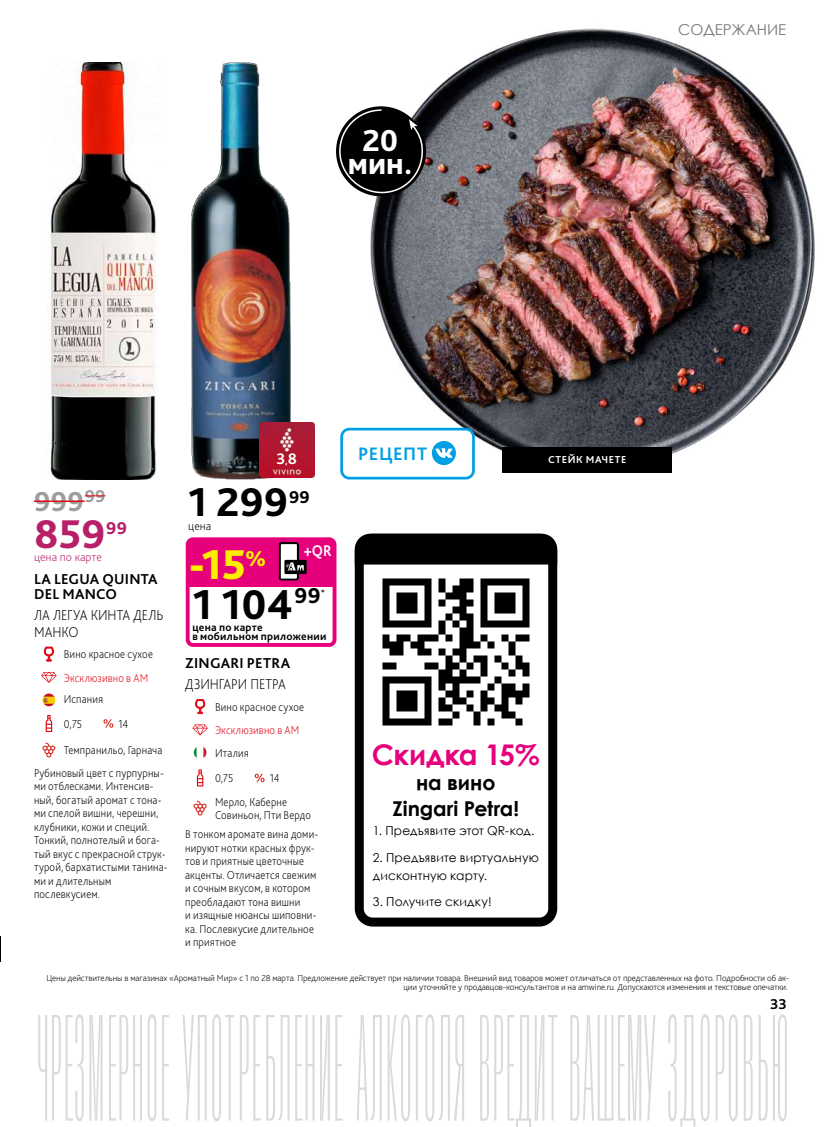
<style>
.page{position:relative;width:838px;height:1127px;background:#fff}
.page>*{position:absolute;margin:0;border:0;box-sizing:border-box;transform-origin:0 0}
.t1{font:800 43.5px "Bliss Pro";color:#000}
.t2{font:800 43.5px "Bliss Pro";color:#ffed00}
.t3{font:800 42px "Bliss Pro";color:#000}
.t4{font:800 42px "Bliss Pro";color:#b72068}
.t5{font:800 31.8px/22.6px "Bliss Pro";color:#fff;text-align:center}
.t6{font:800 28.8px "Bliss Pro";color:#9d9d9c}
.t7{font:700 28.5px "Century Gothic";letter-spacing:-.015em;color:#e6007c}
.t8{font:700 20.4px/26px "Century Gothic";color:#000;text-align:center}
.t9{font:700 18.9px "Bliss Pro";letter-spacing:.025em;color:#009fe3}
.t10{font:800 18px "Bliss Pro";color:#b72068}
.t11{font:800 18px "Bliss Pro";color:#000}
.t12{font:700 16.2px "Bliss Pro";color:#fff;scale:.9 1}
.t13{font:700 16.05px "Bliss Pro";color:#fff}
.t14{font:700 15px/15px "Bliss Pro";letter-spacing:.015em;color:#000}
.t15{font:200 15px/16.5px "Bliss Pro";letter-spacing:-.005em;color:#000;scale:.9 1}
.t16{font:15px "Century Gothic";color:#76797b}
.t17{font:12.15px/17.9px "Century Gothic";letter-spacing:.015em;color:#000}
.t18{font:12.15px "Century Gothic";letter-spacing:-.005em;color:#000}
.t19{font:200 12px/13.5px "Bliss Pro";letter-spacing:.015em;color:#000;scale:.9 1}
.t20{font:200 12px "Bliss Pro";letter-spacing:.015em;color:#e30613;scale:.9 1}
.t21{font:200 12px "Bliss Pro";color:#b72068}
.t22{font:200 12px "Bliss Pro";letter-spacing:.015em;color:#000}
.t23{font:700 11.25px/9.1px "Bliss Pro";letter-spacing:.025em;color:#000}
.t24{font:700 10.5px "Bliss Pro";letter-spacing:.065em;color:#fff}
.t25{font:200 9px/9px "Bliss Pro";letter-spacing:-.01em;color:#000;text-align:right}
.t26{font:800 7.5px "Bliss Pro";color:#000}
.s1{font-size:10.05px}
</style>
<div class="page">
<img style="left:48px;top:62px;width:109px;height:417px">
<hr style="left:34px;top:500px;width:51px;height:2px;background:#e30613">
<svg style="left:85px;top:495px;width:20px;height:1px"></svg>
<svg style="left:44px;top:647px;width:10px;height:14px"></svg>
<svg style="left:41px;top:672px;width:16px;height:11px"></svg>
<svg style="left:43px;top:693px;width:12px;height:13px"></svg>
<svg style="left:46px;top:715px;width:6px;height:17px"></svg>
<svg style="left:103px;top:719px;width:10px;height:9px"></svg>
<svg style="left:42px;top:742px;width:13px;height:15px"></svg>
<img style="left:352px;top:28px;width:463px;height:452px">
<img style="left:191px;top:62px;width:100px;height:417px">
<svg style="left:195px;top:699px;width:10px;height:15px"></svg>
<svg style="left:192px;top:724px;width:16px;height:11px"></svg>
<svg style="left:194px;top:747px;width:12px;height:11px"></svg>
<svg style="left:197px;top:769px;width:6px;height:17px"></svg>
<svg style="left:255px;top:774px;width:9px;height:8px"></svg>
<svg style="left:194px;top:800px;width:13px;height:15px"></svg>
<div style="left:355px;top:534px;width:202px;height:392px;border:9px solid #000;border-radius:14px"></div>
<div style="left:355px;top:534px;width:202px;height:30px;background:#000"></div>
<img style="left:382px;top:578px;width:148px;height:148px">
<svg style="left:0;top:936px;width:1px;height:26px"></svg>
<div style="left:502px;top:446px;width:170px;height:26px;background:#000"></div>
<div style="left:342px;top:429px;width:131px;height:49px;background:#fff;border-radius:8px"></div>
<div style="left:340px;top:428px;width:135px;height:51px;border:3px solid #009fe3;border-radius:8px"></div>
<svg style="left:432px;top:441px;width:24px;height:24px"></svg>
<svg style="left:336px;top:106px;width:90px;height:90px"></svg>
<svg style="left:338px;top:109px;width:86px;height:85px;background:#282828"></svg>
<img style="left:259px;top:422px;width:55px;height:56px">
<svg style="left:38px;top:1014px;width:65px;height:107px"></svg>
<svg style="left:109px;top:1014px;width:47px;height:107px"></svg>
<svg style="left:162px;top:1015px;width:7px;height:105px"></svg>
<svg style="left:182px;top:1014px;width:52px;height:107px"></svg>
<svg style="left:240px;top:1015px;width:49px;height:105px"></svg>
<svg style="left:295px;top:1015px;width:19px;height:105px"></svg>
<svg style="left:320px;top:1015px;width:22px;height:105px"></svg>
<svg style="left:357px;top:1014px;width:53px;height:107px"></svg>
<svg style="left:416px;top:1014px;width:48px;height:107px"></svg>
<svg style="left:744px;top:1015px;width:8px;height:105px"></svg>
<svg style="left:480px;top:1015px;width:77px;height:112px"></svg>
<svg style="left:570px;top:1015px;width:85px;height:105px"></svg>
<svg style="left:668px;top:1014px;width:41px;height:113px"></svg>
<svg style="left:715px;top:1014px;width:22px;height:107px"></svg>
<svg style="left:758px;top:1015px;width:9px;height:105px"></svg>
<svg style="left:773px;top:1014px;width:14px;height:107px"></svg>
<div style="left:186px;top:537px;width:150px;height:110px;border:4px solid #e6007c;border-radius:5px"></div>
<div style="left:187px;top:541px;width:146px;height:46px;background:#e6007c"></div>
<div style="left:284px;top:560px;width:23px;height:14px;background:#000"></div>
<svg style="left:278px;top:542px;width:26px;height:39px"></svg>
<h3 class="t5" style="left:348px;top:129px;width:66px">20 мин.</h3>
<p class="t16" style="left:678px;top:19px;width:109px">СОДЕРЖАНИЕ</p>
<h3 class="t6" style="left:34px;top:483px;width:73px">999<sup>99</sup></h3>
<h2 class="t4" style="left:34px;top:507px;width:73px">859</h2>
<h3 class="t10" style="left:106px;top:517px;width:22px">99</h3>
<p class="t21" style="left:34px;top:550px;width:69px">цена по карте</p>
<p class="t14" style="left:34px;top:571px;width:125px">LA LEGUA QUINTA<br>DEL MANCO</p>
<p class="t15" style="left:34px;top:606px;width:145px">ЛА ЛЕГУА КИНТА ДЕЛЬ<br>МАНКО</p>
<p class="t19" style="left:64px;top:647px;width:101px">Вино красное сухое</p>
<p class="t20" style="left:64px;top:670px;width:95px">Эксклюзивно в АМ</p>
<p class="t19" style="left:64px;top:686px;width:45px;line-height:24.6px">Испания<br>0,75</p>
<p class="t19" style="left:119px;top:717px;width:12px">14</p>
<p class="t19" style="left:34px;top:739px;width:146px;line-height:22.4px;text-align:right">Темпранильо, Гарнача<br>Рубиновый цвет с пурпурны-</p>
<p class="t19" style="left:34px;top:779px;width:150px">ми отблесками. Интенсив&shy;ный, богатый аромат с тона&shy;ми спелой вишни, черешни, клубники, кожи и специй.<br>Тонкий, полнотелый и бога&shy;тый вкус с прекрасной струк&shy;турой, бархатистыми танина&shy;ми и длительным послевкусием.</p>
<h3 class="t13" style="left:276px;top:448px;width:22px">3<span class="s1">,</span>8</h3>
<h2 class="t3" style="left:188px;top:476px;width:101px">1 299</h2>
<h3 class="t11" style="left:289px;top:485px;width:22px">99</h3>
<p class="t22" style="left:188px;top:518px;width:25px">цена</p>
<h3 class="t12" style="left:304px;top:540px;width:33px">+QR</h3>
<h1 class="t2" style="left:189px;top:537px;width:79px">-15<sup>%</sup></h1>
<h1 class="t1" style="left:192px;top:577px;width:130px">1 104<sup>99</sup></h1>
<p class="t26" style="left:321px;top:587px;width:5px">*</p>
<p class="t23" style="left:192px;top:623px;width:136px">цена по карте<br>в мобильном приложении</p>
<p class="t14" style="left:185px;top:655px;width:106px">ZINGARI PETRA</p>
<p class="t15" style="left:185px;top:675px;width:113px">ДЗИНГАРИ ПЕТРА</p>
<p class="t19" style="left:215px;top:700px;width:101px">Вино красное сухое</p>
<p class="t20" style="left:215px;top:723px;width:95px">Эксклюзивно в АМ</p>
<p class="t19" style="left:215px;top:740px;width:39px;line-height:25.5px">Италия<br>0,75</p>
<p class="t19" style="left:215px;top:766px;width:82px;line-height:23.4px;text-indent:55px">14<br>Мерло, Каберне</p>
<p class="t19" style="left:185px;top:805px;width:149px;line-height:19.2px;text-indent:30px">Совиньон, Пти Вердо<br>В тонком аромате вина доми-</p>
<p class="t19" style="left:185px;top:841px;width:147px">нируют нотки красных фрук&shy;тов и приятные цветочные акценты. Отличается свежим и сочным вкусом, в котором преобладают тона вишни<br>и изящные нюансы шиповни&shy;ка. Послевкусие длительное и приятное</p>
<h3 class="t9" style="left:358px;top:442px;width:70px">РЕЦЕПТ</h3>
<p class="t24" style="left:548px;top:453px;width:80px">СТЕЙК МАЧЕТЕ</p>
<h3 class="t7" style="left:372px;top:732px;width:169px">Скидка 15%</h3>
<h3 class="t8" style="left:392px;top:769px;width:128px">на вино<br>Zingari Petra!</h3>
<p class="t18" style="left:373px;top:822px;width:163px">1. Предъявите этот QR-код.</p>
<p class="t17" style="left:373px;top:848px;width:168px">2. Предъявите виртуальную дисконтную карту.</p>
<p class="t17" style="left:373px;top:892px;width:120px">3. Получите скидку!</p>
<p class="t25" style="left:47px;top:973px;width:744px">Цены действительны в магазинах «Ароматный Мир» с 1 по 28 марта. Предложение действует при наличии товара. Внешний вид товаров может отличаться от представленных на фото. Подробности об ак&shy;ции уточняйте у продавцов-консультантов и на amwine.ru. Допускаются изменения и текстовые опечатки.</p>
<p class="t14" style="left:770px;top:996px;width:18px">33</p>
</div>
